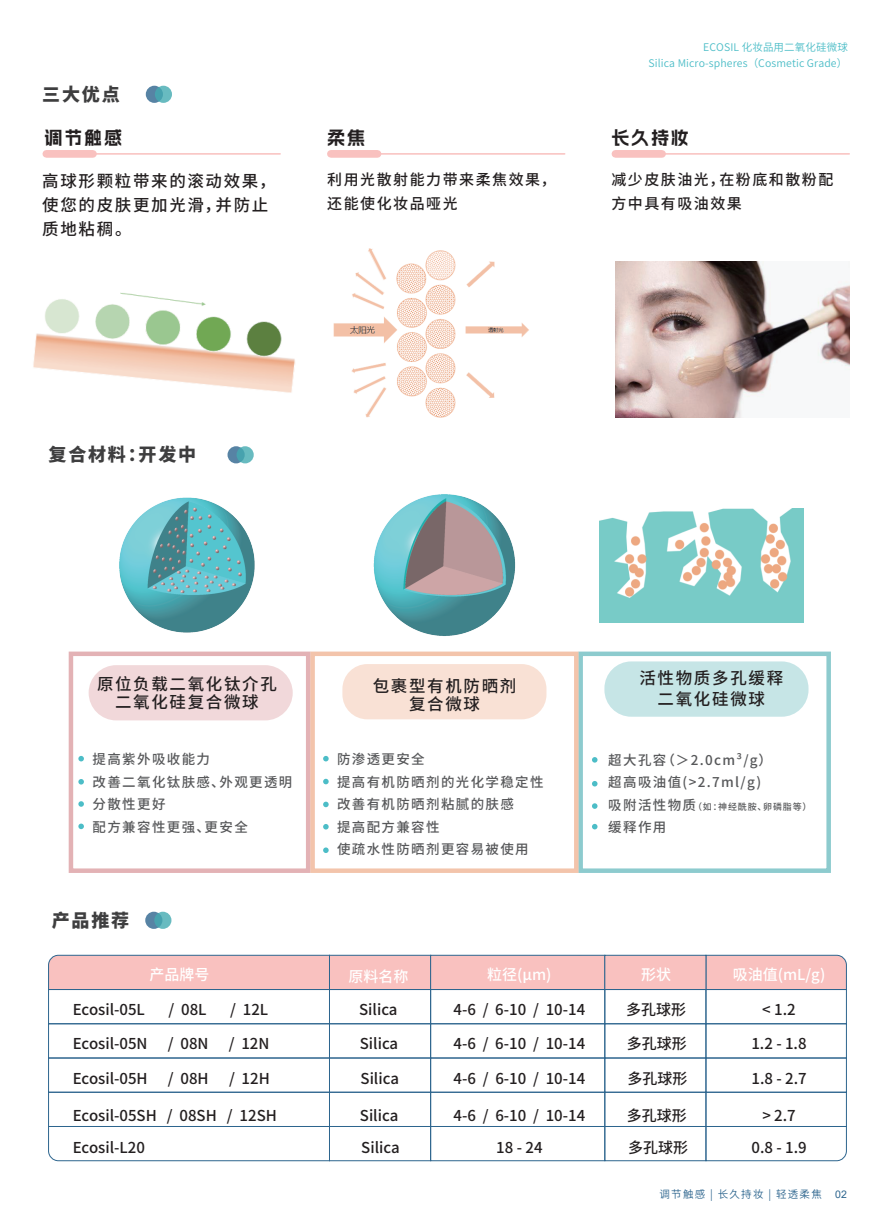
<style>
.page{position:relative;width:893px;height:1212px;background:#fff}
.page>*{position:absolute;margin:0;border:0;box-sizing:border-box;transform-origin:0 0}
.t1{font:800 18px "Source Han Sans SC";letter-spacing:.1em;color:#3e3e3f}
.t2{font:700 18px "Alimama Shu Hei Ti";letter-spacing:.1em;color:#231f20}
.t3{font:500 16.5px/24px "Source Han Sans SC";letter-spacing:.1em;color:#231f20;text-align:center}
.t4{font:500 15px/32.8px "Source Han Sans SC";color:#231f20}
.t5{font:500 15px/24px "Source Han Sans SC";letter-spacing:.1em;color:#231f20}
.t6{font:500 15px "Source Han Sans SC";color:#fff}
.t7{font:500 13.5px/22.5px "Source Han Sans SC";letter-spacing:.1em;color:#57585a}
.t8{font:10.5px "Source Han Sans SC";letter-spacing:.01em;color:#4cbdc7}
.t9{font:10.5px "Source Han Sans SC";letter-spacing:.12em;color:#2d658e}
.t10{font:10.5px "Arial";color:#2d658e}
.t11{font:500 9px "Source Han Sans SC";letter-spacing:.1em;color:#57585a}
.s1{font-size:13.5px}
</style>
<div class="page">
<svg style="left:146px;top:86px;width:17px;height:17px"></svg>
<svg style="left:155px;top:86px;width:17px;height:17px"></svg>
<hr style="left:46px;top:153px;width:234px;height:2px;background:#f9c1bf">
<div style="left:46px;top:150px;width:47px;height:8px;background:#f9c1bf"></div>
<svg style="left:228px;top:446px;width:17px;height:17px"></svg>
<svg style="left:237px;top:446px;width:17px;height:17px"></svg>
<img style="left:599px;top:508px;width:205px;height:114px">
<div style="left:69px;top:651px;width:241px;height:222px;border:4px solid #d79195"></div>
<div style="left:89px;top:665px;width:204px;height:55px;background:#f1d8da;border-radius:28px"></div>
<div style="left:578px;top:651px;width:253px;height:222px;border:4px solid #5cb5ba"></div>
<div style="left:604px;top:661px;width:205px;height:56px;background:#c6e5e6;border-radius:27px"></div>
<div style="left:310px;top:651px;width:269px;height:222px;border:4px solid #eeab88"></div>
<div style="left:342px;top:664px;width:204px;height:55px;background:#f9e1d5;border-radius:25px"></div>
<img style="left:615px;top:262px;width:234px;height:155px">
<hr style="left:331px;top:153px;width:234px;height:2px;background:#f9c1bf">
<div style="left:331px;top:150px;width:46px;height:8px;background:#f9c1bf"></div>
<hr style="left:615px;top:153px;width:234px;height:2px;background:#f9c1bf">
<div style="left:615px;top:150px;width:47px;height:8px;background:#f9c1bf"></div>
<div style="left:145px;top:912px;width:17px;height:17px;background:#5783a4;border-radius:50%"></div>
<svg style="left:154px;top:912px;width:17px;height:17px"></svg>
<img style="left:333px;top:248px;width:196px;height:170px">
<img style="left:33px;top:292px;width:262px;height:101px">
<div style="left:48px;top:955px;width:281px;height:34px;background:#f9c1bf"></div>
<div style="left:329px;top:955px;width:102px;height:35px;background:#f9c1bf;border:1px solid #2d658e"></div>
<div style="left:430px;top:955px;width:175px;height:35px;background:#f9c1bf;border:1px solid #2d658e"></div>
<div style="left:706px;top:955px;width:141px;height:34px;background:#f9c1bf"></div>
<div style="left:605px;top:955px;width:101px;height:35px;background:#f9c1bf;border:1px solid #2d658e"></div>
<div style="left:48px;top:989px;width:282px;height:35px;border:1px solid #2d658e"></div>
<div style="left:430px;top:989px;width:175px;height:35px;border:1px solid #2d658e"></div>
<div style="left:706px;top:989px;width:141px;height:35px;border:1px solid #2d658e"></div>
<div style="left:605px;top:989px;width:101px;height:35px;border:1px solid #2d658e"></div>
<div style="left:329px;top:989px;width:102px;height:35px;border:1px solid #2d658e"></div>
<div style="left:48px;top:1023px;width:282px;height:35px;border:1px solid #2d658e"></div>
<div style="left:430px;top:1023px;width:175px;height:35px;border:1px solid #2d658e"></div>
<div style="left:706px;top:1023px;width:141px;height:35px;border:1px solid #2d658e"></div>
<div style="left:605px;top:1023px;width:101px;height:35px;border:1px solid #2d658e"></div>
<div style="left:329px;top:1023px;width:102px;height:35px;border:1px solid #2d658e"></div>
<div style="left:48px;top:1058px;width:282px;height:34px;border:1px solid #2d658e"></div>
<div style="left:430px;top:1058px;width:175px;height:34px;border:1px solid #2d658e"></div>
<div style="left:706px;top:1058px;width:141px;height:34px;border:1px solid #2d658e"></div>
<div style="left:605px;top:1058px;width:101px;height:34px;border:1px solid #2d658e"></div>
<div style="left:329px;top:1058px;width:102px;height:34px;border:1px solid #2d658e"></div>
<div style="left:48px;top:1092px;width:282px;height:35px;border:1px solid #2d658e"></div>
<div style="left:430px;top:1092px;width:175px;height:35px;border:1px solid #2d658e"></div>
<div style="left:706px;top:1092px;width:141px;height:35px;border:1px solid #2d658e"></div>
<div style="left:605px;top:1092px;width:101px;height:35px;border:1px solid #2d658e"></div>
<div style="left:329px;top:1092px;width:102px;height:35px;border:1px solid #2d658e"></div>
<svg style="left:48px;top:1126px;width:281px;height:35px"></svg>
<div style="left:430px;top:1126px;width:175px;height:35px;border:1px solid #2d658e"></div>
<svg style="left:706px;top:1126px;width:141px;height:35px"></svg>
<div style="left:605px;top:1126px;width:101px;height:35px;border:1px solid #2d658e"></div>
<div style="left:329px;top:1126px;width:102px;height:35px;border:1px solid #2d658e"></div>
<img style="left:373px;top:494px;width:143px;height:142px">
<img style="left:119px;top:497px;width:136px;height:136px">
<svg style="left:592px;top:757px;width:6px;height:6px"></svg>
<svg style="left:592px;top:781px;width:6px;height:5px"></svg>
<svg style="left:592px;top:803px;width:6px;height:6px"></svg>
<svg style="left:592px;top:824px;width:6px;height:5px"></svg>
<svg style="left:323px;top:847px;width:6px;height:6px"></svg>
<svg style="left:323px;top:824px;width:6px;height:5px"></svg>
<svg style="left:323px;top:802px;width:6px;height:5px"></svg>
<svg style="left:323px;top:779px;width:6px;height:5px"></svg>
<svg style="left:323px;top:756px;width:6px;height:5px"></svg>
<svg style="left:78px;top:756px;width:6px;height:5px"></svg>
<svg style="left:78px;top:779px;width:6px;height:5px"></svg>
<svg style="left:78px;top:801px;width:6px;height:6px"></svg>
<svg style="left:78px;top:823px;width:6px;height:6px"></svg>
<p class="t8" style="left:703px;top:42px;width:146px">ECOSIL 化妆品用二氧化硅微球</p>
<p class="t1" style="left:42px;top:84px;width:79px">三大优点</p>
<p class="t2" style="left:45px;top:129px;width:79px">调节触感</p>
<p class="t3" style="left:42px;top:169px;width:235px;text-align:left">高球形颗粒带来的滚动效果，使您的皮肤更加光滑，并防止质地粘稠。</p>
<p class="t2" style="left:327px;top:129px;width:39px">柔焦</p>
<p class="t5" style="left:327px;top:168px;width:230px">利用光散射能力带来柔焦效果，还能使化妆品哑光</p>
<p class="t8" style="left:649px;top:57px;width:200px">Silica Micro-spheres（Cosmetic Grade）</p>
<p class="t2" style="left:611px;top:129px;width:79px">长久持妆</p>
<p class="t5" style="left:611px;top:168px;width:223px">减少皮肤油光，在粉底和散粉配方中具有吸油效果</p>
<p class="t1" style="left:49px;top:445px;width:149px">复合材料：开发中</p>
<p class="t3" style="left:97px;top:675px;width:181px;line-height:18px">原位负载二氧化钛介孔二氧化硅复合微球</p>
<p class="t7" style="left:93px;top:748px;width:201px">提高紫外吸收能力<br>改善二氧化钛肤感、外观更透明分散性更好<br>配方兼容性更强、更安全</p>
<p class="t1" style="left:52px;top:910px;width:79px">产品推荐</p>
<p class="t3" style="left:373px;top:677px;width:145px;line-height:18px">包裹型有机防晒剂复合微球</p>
<p class="t7" style="left:337px;top:748px;width:208px">防渗透更安全<br>提高有机防晒剂的光化学稳定性改善有机防晒剂粘腻的肤感<br>提高配方兼容性<br>使疏水性防晒剂更容易被使用</p>
<p class="t3" style="left:639px;top:668px;width:145px;line-height:20.7px">活性物质多孔缓释二氧化硅微球</p>
<p class="t7" style="left:608px;top:749px;width:165px">超大孔容（＞2.0cm³/g）超高吸油值(&gt;2.7ml/g)</p>
<p class="t11" style="left:608px;top:801px;width:205px"><span class="s1">吸附活性物质</span>（如：神经酰胺、卵磷脂等）</p>
<p class="t7" style="left:608px;top:816px;width:60px">缓释作用</p>
<p class="t6" style="left:149px;top:966px;width:61px">产品牌号</p>
<p class="t6" style="left:348px;top:968px;width:61px">原料名称</p>
<p class="t6" style="left:487px;top:966px;width:66px">粒径(μm)</p>
<p class="t6" style="left:641px;top:966px;width:31px">形状</p>
<p class="t6" style="left:733px;top:966px;width:94px">吸油值(mL/g)</p>
<p class="t4" style="left:73px;top:994px;width:74px">Ecosil-05L</p>
<p class="t4" style="left:169px;top:994px;width:40px">/ 08L</p>
<p class="t4" style="left:230px;top:994px;width:40px">/ 12L</p>
<p class="t4" style="left:359px;top:994px;width:40px">Silica</p>
<p class="t4" style="left:454px;top:994px;width:133px">4-6 / 6-10 / 10-14</p>
<p class="t4" style="left:626px;top:994px;width:61px">多孔球形</p>
<p class="t4" style="left:762px;top:994px;width:35px">&lt; 1.2</p>
<p class="t4" style="left:73px;top:1028px;width:76px">Ecosil-05N</p>
<p class="t4" style="left:168px;top:1028px;width:42px">/ 08N</p>
<p class="t4" style="left:229px;top:1028px;width:42px">/ 12N</p>
<p class="t4" style="left:73px;top:1062px;width:76px">Ecosil-05H</p>
<p class="t4" style="left:168px;top:1062px;width:42px">/ 08H</p>
<p class="t4" style="left:229px;top:1062px;width:42px">/ 12H</p>
<p class="t4" style="left:73px;top:1099px;width:206px">Ecosil-05SH / 08SH / 12SH<br>Ecosil-L20</p>
<p class="t4" style="left:360px;top:1028px;width:40px">Silica</p>
<p class="t4" style="left:454px;top:1028px;width:133px">4-6 / 6-10 / 10-14</p>
<p class="t4" style="left:627px;top:1028px;width:61px">多孔球形</p>
<p class="t4" style="left:751px;top:1028px;width:57px">1.2 - 1.8</p>
<p class="t4" style="left:361px;top:1062px;width:40px">Silica</p>
<p class="t4" style="left:454px;top:1062px;width:133px">4-6 / 6-10 / 10-14</p>
<p class="t4" style="left:627px;top:1062px;width:61px">多孔球形</p>
<p class="t4" style="left:751px;top:1062px;width:57px">1.8 - 2.7</p>
<p class="t4" style="left:360px;top:1099px;width:40px">Silica</p>
<p class="t4" style="left:454px;top:1099px;width:133px">4-6 / 6-10 / 10-14</p>
<p class="t4" style="left:627px;top:1099px;width:61px">多孔球形</p>
<p class="t4" style="left:361px;top:1132px;width:40px">Silica</p>
<p class="t4" style="left:496px;top:1132px;width:48px">18 - 24</p>
<p class="t4" style="left:628px;top:1132px;width:61px">多孔球形</p>
<p class="t4" style="left:751px;top:1132px;width:57px">0.8 - 1.9</p>
<p class="t4" style="left:762px;top:1099px;width:35px">&gt; 2.7</p>
<p class="t9" style="left:659px;top:1188px;width:164px">调节触感 | 长久持妆 | 轻透柔焦</p>
<p class="t10" style="left:835px;top:1187px;width:13px">02</p>
</div>
